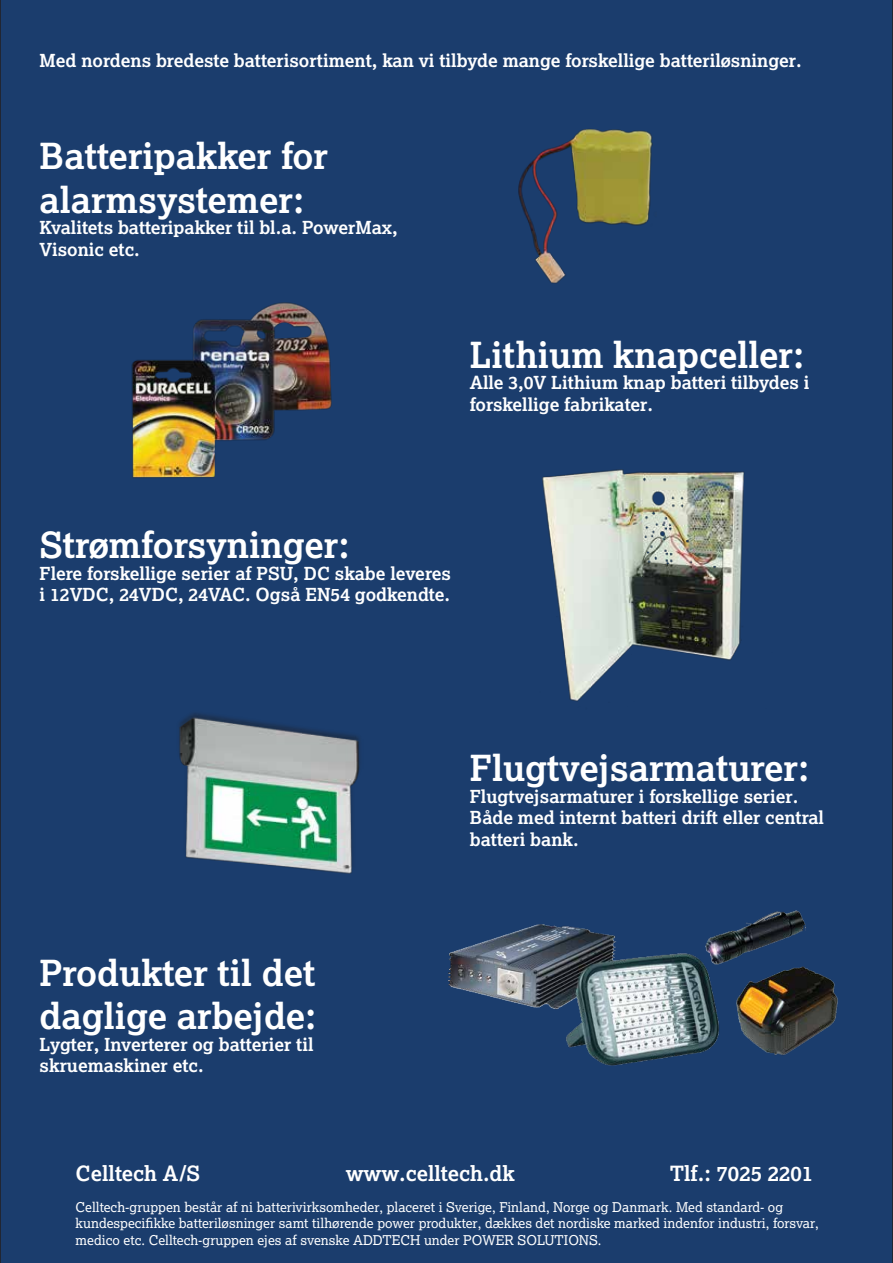
<style>
.page{position:relative;width:893px;height:1263px;background:#1b3d6d}
.page>*{position:absolute;margin:0;border:0;box-sizing:border-box;transform-origin:0 0}
.t1{font:700 36px/43.2px "Lexia";color:#fff}
.t2{font:700 21px "Lexia";color:#fff}
.t3{font:700 18px/21.6px "Lexia";color:#fff}
.t4{font:13.5px/16.2px "Lexia";color:#fff}
</style>
<div class="page">
<img style="left:173px;top:710px;width:191px;height:169px">
<img style="left:446px;top:904px;width:394px;height:164px">
<img style="left:540px;top:439px;width:232px;height:290px">
<img style="left:124px;top:299px;width:209px;height:190px">
<img style="left:517px;top:127px;width:139px;height:158px">
<p class="t3" style="left:40px;top:50px;width:764px">Med nordens bredeste batterisortiment, kan vi tilbyde mange forskellige batteriløsninger.</p>
<h1 class="t1" style="left:40px;top:134px;width:290px">Batteripakker for alarmsystemer:</h1>
<p class="t3" style="left:40px;top:216px;width:360px">Kvalitets batteripakker til bl.a. PowerMax,<br>Visonic etc.</p>
<h1 class="t1" style="left:470px;top:332px;width:336px">Lithium knapceller:</h1>
<p class="t3" style="left:470px;top:371px;width:341px">Alle 3,0V Lithium knap batteri tilbydes i forskellige fabrikater.</p>
<h1 class="t1" style="left:40px;top:522px;width:311px">Strømforsyninger:</h1>
<p class="t3" style="left:40px;top:562px;width:413px">Flere forskellige serier af PSU, DC skabe leveres i 12VDC, 24VDC, 24VAC. Også EN54 godkendte.</p>
<h1 class="t1" style="left:40px;top:950px;width:278px">Produkter til det daglige arbejde:</h1>
<p class="t3" style="left:40px;top:1033px;width:275px">Lygter, Inverterer og batterier til skruemaskiner etc.</p>
<h1 class="t1" style="left:470px;top:746px;width:341px">Flugtvejsarmaturer:</h1>
<p class="t3" style="left:470px;top:785px;width:356px">Flugtvejsarmaturer i forskellige serier.<br>Både med internt batteri drift eller central batteri bank.</p>
<p class="t2" style="left:76px;top:1160px;width:126px">Celltech A/S</p>
<p class="t2" style="left:346px;top:1160px;width:171px">www.celltech.dk</p>
<p class="t2" style="left:670px;top:1160px;width:145px">Tlf.: 7025 2201</p>
<p class="t4" style="left:76px;top:1199px;width:745px">Celltech-gruppen består af ni batterivirksomheder, placeret i Sverige, Finland, Norge og Danmark. Med standard- og kundespecifikke batteriløsninger samt tilhørende power produkter, dækkes det nordiske marked indenfor industri, forsvar, medico etc. Celltech-gruppen ejes af svenske ADDTECH under POWER SOLUTIONS.</p>
</div>
